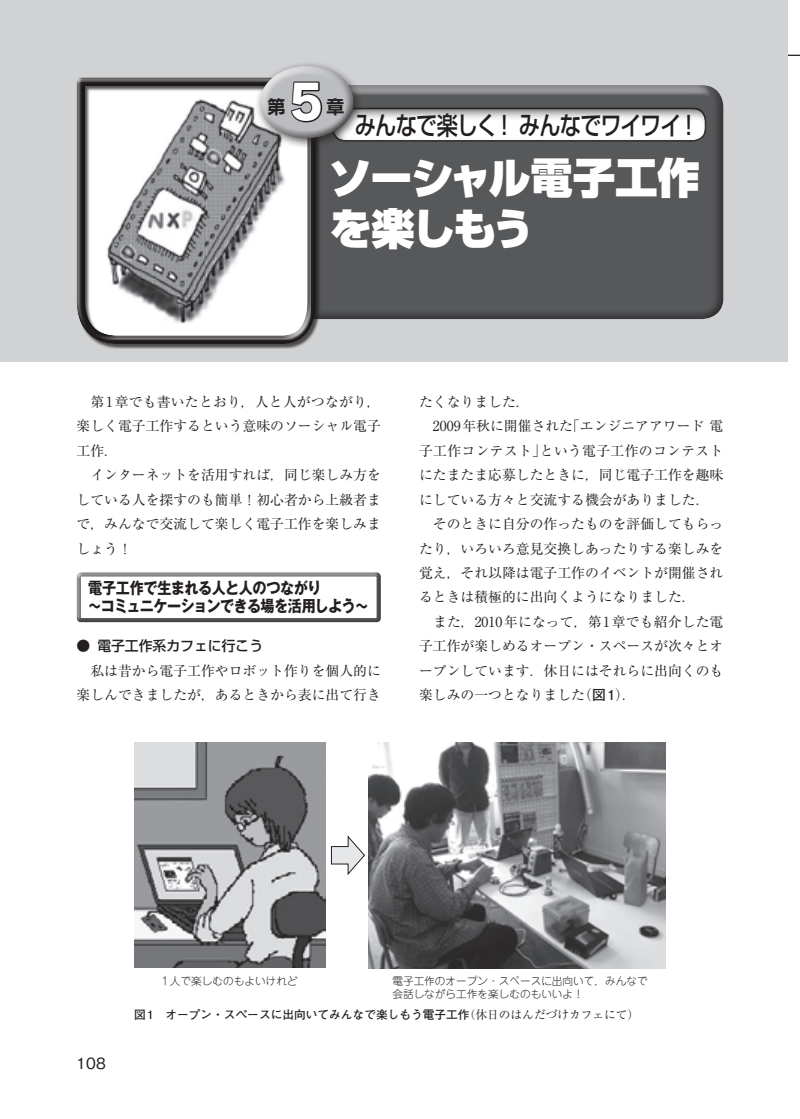
<style>
.page{position:relative;width:800px;height:1119px;background:#fff}
.page>*{position:absolute;margin:0;border:0;box-sizing:border-box;transform-origin:0 0}
.t1{font:47.85px "Rodin Pro EB";color:#fff}
.t2{font:900 42.45px/51px "Shin Go Pro";letter-spacing:-.03em;color:#fff}
.t3{font:500 25.5px "Shin Go Pro";letter-spacing:-.035em;color:#231f20;scale:.83 1}
.t4{font:19.2px "Rodin Pro B";color:#231f20}
.t5{font:700 15.9px/18px "Gothic MB101 Pro";letter-spacing:-.04em;color:#231f20;scale:.89 1}
.t6{font:500 15.45px "Gothic BBB Pro";color:#231f20}
.t7{font:13.8px/24.5px "Ryumin Pro";color:#231f20}
.t8{font:500 13.8px "Shin Go Pro";color:#231f20}
.t9{font:700 11.7px "Futo Go B101 Pro";color:#231f20}
.t10{font:10.65px/12.8px "Jun 101 Pro Light 90 pv RKSJ H";color:#231f20}
.s1{font-family:"Futo Go B101 Pro";font-weight:700}
.s2{font-family:"Ryumin Pro";font-weight:400}
</style>
<div class="page">
<svg style="left:787px;top:55px;width:12px;height:1px"></svg>
<div style="left:76px;top:570px;width:306px;height:53px;background:#231f20;opacity:.75"></div>
<img style="left:134px;top:742px;width:191px;height:225px">
<img style="left:368px;top:742px;width:297px;height:225px">
<svg style="left:331px;top:835px;width:34px;height:40px"></svg>
<div style="left:0;top:0;width:787px;height:361px;background:#d1d2d4"></div>
<div style="left:229px;top:84px;width:496px;height:237px;background:#231f20;opacity:.75"></div>
<div style="left:331px;top:107px;width:377px;height:36px;background:#231f20;opacity:.75"></div>
<div style="left:77px;top:78px;width:244px;height:271px;background:#231f20;opacity:.75"></div>
<div style="left:77px;top:78px;width:241px;height:268px;background:#231f20;opacity:.75"></div>
<img style="left:92px;top:94px;width:208px;height:236px">
<div style="left:253px;top:59px;width:110px;height:89px;background:#231f20;opacity:.75"></div>
<div style="left:259px;top:65px;width:90px;height:64px;background:#fff;opacity:.6"></div>
<div style="left:260px;top:68px;width:95px;height:72px;background:#231f20;opacity:.8"></div>
<svg style="left:289px;top:80px;width:34px;height:44px"></svg>
<h1 class="t1" style="left:290px;top:69px;width:35px">5</h1>
<h3 class="t4" style="left:266px;top:93px;width:80px">第　 章</h3>
<h3 class="t3" style="left:354px;top:104px;width:416px">みんなで楽しく！ みんなでワイワイ！</h3>
<h2 class="t2" style="left:329px;top:148px;width:372px">ソーシャル電子工作を楽しもう</h2>
<p class="t7" style="left:77px;top:388px;width:306px">　第1章でも書いたとおり，人と人がつながり，楽しく電子工作するという意味のソーシャル電子工作．<br>　インターネットを活用すれば，同じ楽しみ方をしている人を探すのも簡単！初心者から上級者まで，みんなで交流して楽しく電子工作を楽しみましょう！</p>
<p class="t5" style="left:88px;top:577px;width:317px">電子工作で生まれる人と人のつながり<br>〜コミュニケーションできる場を活用しよう〜</p>
<p class="t8" style="left:77px;top:634px;width:188px">● 電子工作系カフェに行こう</p>
<p class="t7" style="left:77px;top:657px;width:306px">　私は昔から電子工作やロボット作りを個人的に楽しんできましたが，あるときから表に出て行き</p>
<p class="t7" style="left:419px;top:388px;width:306px">たくなりました．<br>　2009年秋に開催された「エンジニアアワード 電子工作コンテスト」という電子工作のコンテストにたまたま応募したときに，同じ電子工作を趣味にしている方々と交流する機会がありました．　そのときに自分の作ったものを評価してもらったり，いろいろ意見交換しあったりする楽しみを覚え，それ以降は電子工作のイベントが開催されるときは積極的に出向くようになりました．<br>　また，2010年になって，第1章でも紹介した電子工作が楽しめるオープン・スペースが次々とオープンしています．休日にはそれらに出向くのも楽しみの一つとなりました（<span class="s1">図 1</span>）．</p>
<p class="t6" style="left:77px;top:1050px;width:31px">108</p>
<p class="t10" style="left:162px;top:973px;width:137px">1人で楽しむのもよいけれど</p>
<p class="t10" style="left:392px;top:973px;width:257px">電子工作のオープン・スペースに出向いて，みんなで会話しながら工作を楽しむのもいいよ！</p>
<p class="t9" style="left:134px;top:1004px;width:506px">図 1　オープン・スペースに出向いてみんなで楽しもう電子工作<span class="s2">（休日のはんだづけカフェにて）</span></p>
</div>
